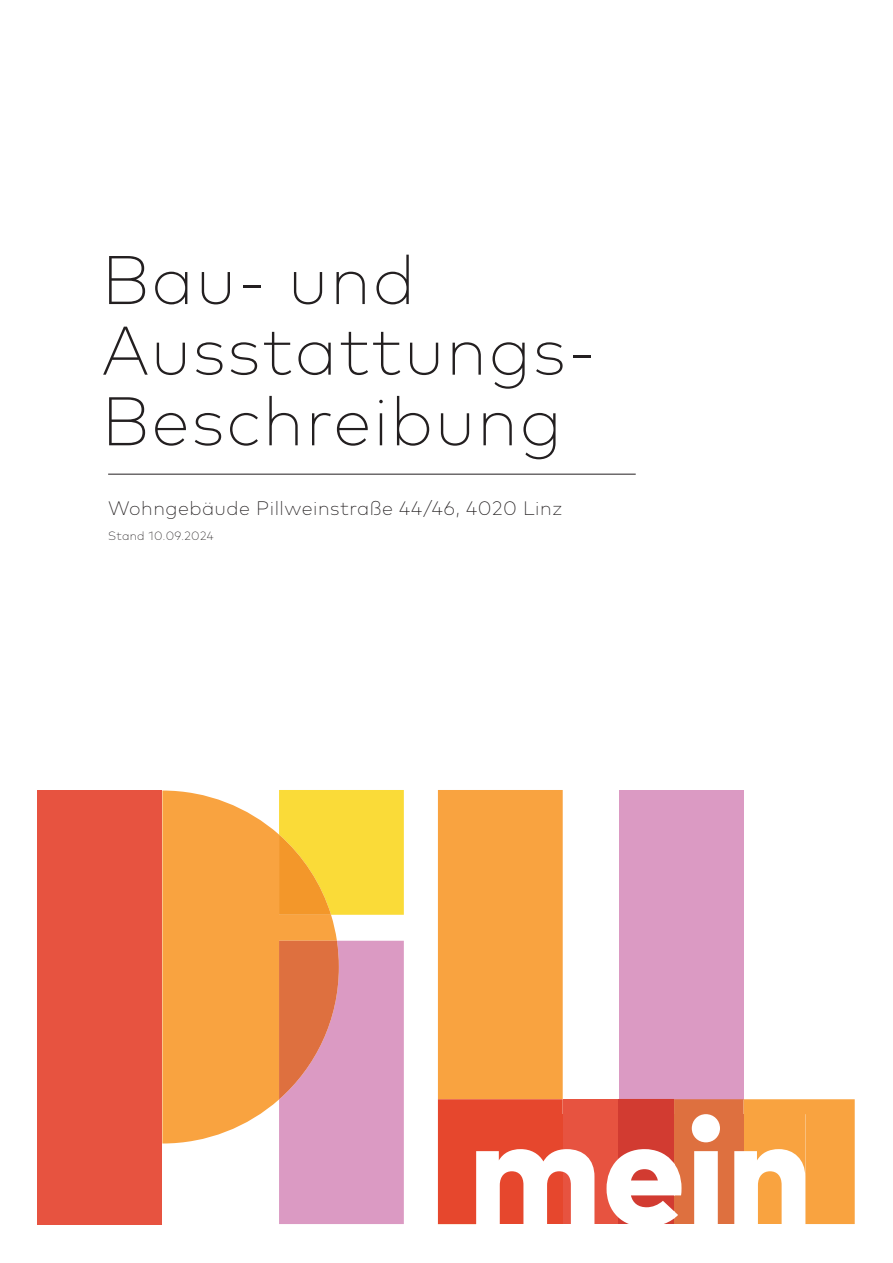
<style>
.page{position:relative;width:893px;height:1263px;background:#fff}
.page>*{position:absolute;margin:0;border:0;box-sizing:border-box;transform-origin:0 0}
.t1{font:800 150.9px "Mark OT";color:#fff}
.t2{font:200 68.7px/70.7px "Mark OT";letter-spacing:.025em;color:#231f20}
.t3{font:200 19.5px "Mark OT";letter-spacing:.025em;color:#231f20}
.t4{font:200 12px "Mark OT";letter-spacing:.025em;color:#231f20}
</style>
<div class="page">
<div style="left:38px;top:790px;width:124px;height:435px;background:#e75340"></div>
<svg style="left:162px;top:790px;width:175px;height:353px;background:#f9aa4f"></svg>
<svg style="left:279px;top:941px;width:125px;height:283px;background:#db91a8"></svg>
<svg style="left:279px;top:790px;width:125px;height:125px;background:#f8d036"></svg>
<div style="left:438px;top:790px;width:125px;height:309px;background:#f9a340"></div>
<div style="left:619px;top:790px;width:124px;height:309px;background:#db9ac3"></div>
<div style="left:563px;top:1099px;width:56px;height:15px;background:#e75340"></div>
<div style="left:438px;top:1099px;width:125px;height:125px;background:#e6472d"></div>
<svg style="left:674px;top:1099px;width:181px;height:125px;background:#f59d42"></svg>
<div style="left:619px;top:1099px;width:55px;height:15px;background:#d23b31"></div>
<div style="left:563px;top:1114px;width:56px;height:110px;background:#e75340"></div>
<div style="left:476px;top:1114px;width:87px;height:110px;background:#e6472d"></div>
<div style="left:743px;top:1114px;width:62px;height:110px;background:#f9a340"></div>
<div style="left:674px;top:1114px;width:69px;height:110px;background:#de703f"></div>
<div style="left:619px;top:1114px;width:55px;height:110px;background:#d23b31"></div>
<hr style="left:108px;top:474px;width:528px;height:1px;background:#231f20">
<h2 class="t2" style="left:102px;top:245px;width:496px">Bau- und<br>Ausstattungs-<br>Beschreibung</h2>
<p class="t3" style="left:108px;top:497px;width:456px">Wohngebäude Pillweinstraße 44/46, 4020 Linz</p>
<p class="t4" style="left:108px;top:529px;width:107px">Stand 10.09.2024</p>
<h1 class="t1" style="left:468px;top:1073px;width:347px">mein</h1>
</div>
